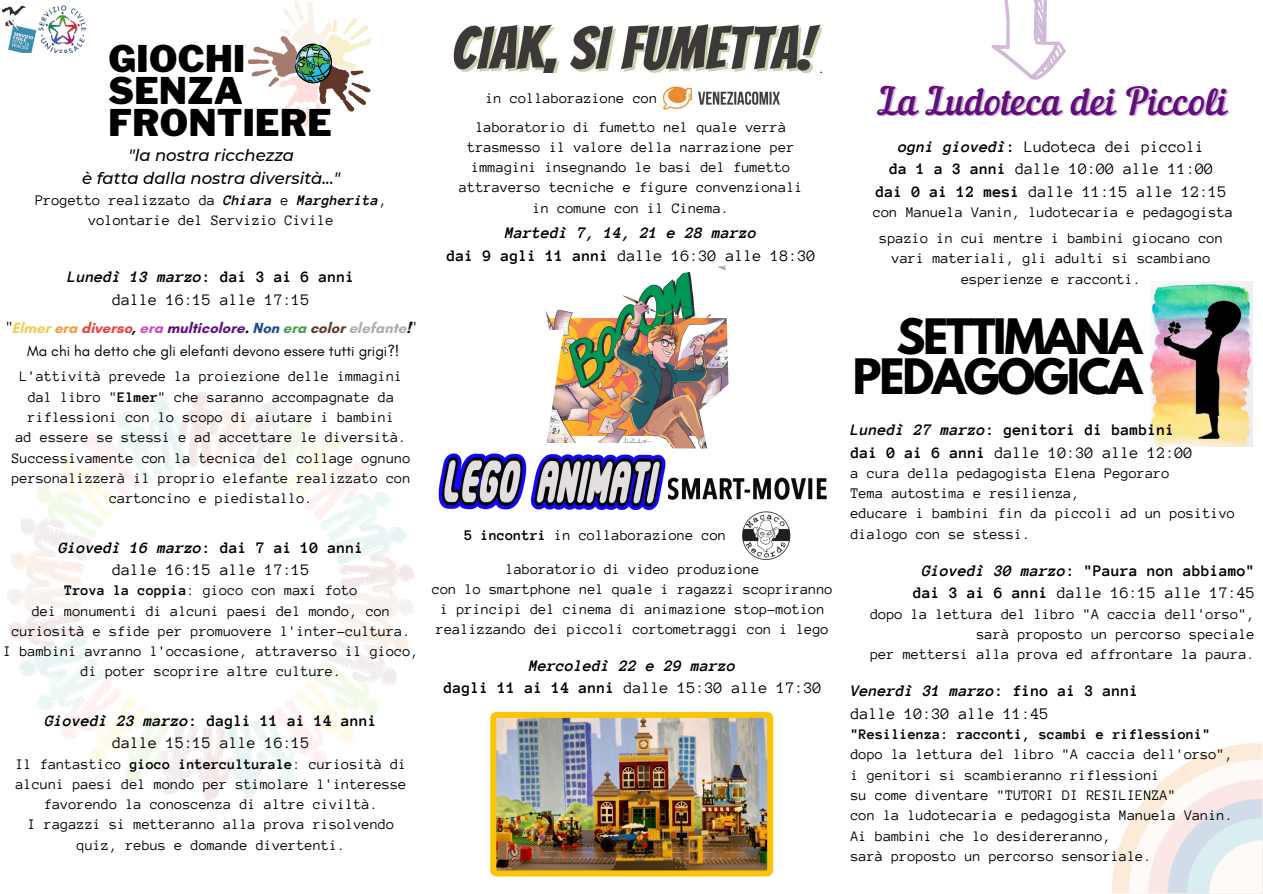
<style>
.page{position:relative;width:1263px;height:894px;background:#fff}
.page>*{position:absolute;margin:0;border:0;box-sizing:border-box;transform-origin:0 0}
.t1{font:700 43.2px/40.5px "League Spartan";letter-spacing:-.05em;color:#000;text-align:right}
.t2{font:37.5px "Nautilus Pompilius";color:#600f79}
.t3{font:900 36.45px/32.2px "Libre Franklin";letter-spacing:.01em;color:#000}
.t4{font:16.5px/22.5px "Anonymous Pro";color:#000;text-align:center}
.t5{font:700 16.5px/22.5px "Anonymous Pro";color:#000;text-align:center}
.t6{font:italic 700 16.5px/22.5px "Anonymous Pro";color:#000;text-align:center}
.t7{font:italic 500 16.5px/22.5px "Montserrat";color:#000;text-align:center}
.t8{font:15px/20.2px "Anonymous Pro";color:#000;text-align:center}
.t9{font:15px/22.5px "Glacial Indifference";color:#000;text-align:center}
.t10{font:700 15px "Anonymous Pro";color:#000}
.t11{font:14.85px/20.2px "Anonymous Pro";color:#000}
.s1{font-weight:700;font-style:italic}
.s2{font-weight:700}
.s3{font-weight:700;color:#efcf53}
.s4{font-weight:700;color:#f19d42}
.s5{font-weight:700;color:#eb4242}
.s6{font-weight:700;color:#cf4aba}
.s7{font-weight:700;color:#600f79}
.s8{font-weight:700;color:#1a4b93}
.s9{font-weight:700;color:#499d51}
.s10{font-weight:700;color:#603729}
.s11{font-weight:700;color:#adadad}
.s12{font-style:normal}
.s13{font-weight:400;font-style:normal}
.s14{font-style:italic}
.s15{font-weight:400}
</style>
<div class="page">
<svg style="left:248px;top:0;width:123px;height:127px"></svg>
<img style="left:453px;top:24px;width:368px;height:49px">
<img style="left:662px;top:86px;width:118px;height:24px">
<img style="left:545px;top:265px;width:183px;height:183px">
<img style="left:742px;top:511px;width:49px;height:49px">
<svg style="left:1112px;top:742px;width:150px;height:151px"></svg>
<img style="left:1151px;top:282px;width:101px;height:164px">
<svg style="left:7px;top:391px;width:408px;height:409px"></svg>
<svg style="left:992px;top:0;width:74px;height:80px"></svg>
<img style="left:3px;top:6px;width:82px;height:47px">
<img style="left:490px;top:711px;width:284px;height:166px">
<img style="left:438px;top:443px;width:231px;height:68px">
<img style="left:668px;top:471px;width:159px;height:34px">
<h3 class="t3" style="left:109px;top:43px;width:225px">GIOCHI<br>SENZA<br>FRONTIERE</h3>
<p class="t7" style="left:82px;top:144px;width:259px">"la nostra ricchezza<br>è fatta dalla nostra diversità..."</p>
<p class="t8" style="left:35px;top:190px;width:353px">Progetto realizzato da <span class="s1">Chiara</span> e <span class="s1">Margherita</span>, volontarie del Servizio Civile</p>
<p class="t4" style="left:68px;top:266px;width:289px"><span class="s1">Lunedì 13 marzo</span><span class="s2">: dai 3 ai 6 anni </span>dalle 16:15 alle 17:15</p>
<p class="t9" style="left:6px;top:316px;width:411px">"<span class="s3">Elmer</span> <span class="s4">era</span> <span class="s5">diverso</span><span class="s2">,</span> <span class="s6">era</span> <span class="s7">multicolore</span><span class="s2">.</span> <span class="s8">Non</span> <span class="s9">era</span> <span class="s10">color</span> <span class="s11">elefante</span><span class="s2">!</span>"<br>Ma chi ha detto che gli elefanti devono essere tutti grigi?!</p>
<p class="t8" style="left:12px;top:366px;width:401px">L'attività prevede la proiezione delle immagini dal libro "<span class="s2">Elmer</span>" che saranno accompagnate da riflessioni con lo scopo di aiutare i bambini<br>ad essere se stessi e ad accettare le diversità.<br>Successivamente con la tecnica del collage ognuno personalizzerà il proprio elefante realizzato con cartoncino e piedistallo.</p>
<p class="t4" style="left:59px;top:536px;width:306px"><span class="s1">Giovedì 16 marzo</span><span class="s2">: dai 7 ai 10 anni </span>dalle 16:15 alle 17:15</p>
<p class="t8" style="left:4px;top:580px;width:417px"><span class="s2">Trova la coppia</span>: gioco con maxi foto<br>dei monumenti di alcuni paesi del mondo, con curiosità e sfide per promuovere l'inter-cultura.<br>I bambini avranno l'occasione, attraverso il gioco, di poter scoprire altre culture.</p>
<p class="t4" style="left:45px;top:709px;width:333px"><span class="s1">Giovedì 23 marzo</span><span class="s2">: dagli 11 ai 14 anni </span>dalle 15:15 alle 16:15</p>
<p class="t8" style="left:16px;top:753px;width:392px">Il fantastico <span class="s2">gioco interculturale</span>: curiosità di alcuni paesi del mondo per stimolare l'interesse favorendo la conoscenza di altre civiltà.<br>I ragazzi si metteranno alla prova risolvendo quiz, rebus e domande divertenti.</p>
<p class="t8" style="left:486px;top:88px;width:173px">in collaborazione con</p>
<p class="t8" style="left:459px;top:117px;width:345px">laboratorio di fumetto nel quale verrà trasmesso il valore della narrazione per immagini insegnando le basi del fumetto attraverso tecniche e figure convenzionali in comune con il Cinema.</p>
<p class="t6" style="left:447px;top:222px;width:370px">Martedì 7, 14, 21 e 28 marzo<br><span class="s12">dai 9 agli 11 anni</span> <span class="s13">dalle 16:30 alle 18:30</span></p>
<p class="t8" style="left:465px;top:525px;width:263px"><span class="s2">5 incontri</span> in collaborazione con</p>
<p class="t8" style="left:432px;top:558px;width:402px">laboratorio di video produzione<br>con lo smartphone nel quale i ragazzi scopriranno i principi del cinema di animazione stop-motion realizzando dei piccoli cortometraggi con i lego</p>
<p class="t6" style="left:444px;top:654px;width:379px">Mercoledì 22 e 29 marzo<br><span class="s12">dagli 11 ai 14 anni</span> <span class="s13">dalle 15:30 alle 17:30</span></p>
<h2 class="t2" style="left:879px;top:86px;width:350px">La Ludoteca dei Piccoli</h2>
<p class="t4" style="left:876px;top:135px;width:352px"><span class="s1">ogni giovedì</span><span class="s2">:</span> Ludoteca dei piccoli<br><span class="s2">da 1 a 3 anni</span> dalle 10:00 alle 11:00 <span class="s2">dai 0 ai 12 mesi</span> dalle 11:15 alle 12:15</p>
<p class="t8" style="left:873px;top:202px;width:362px">con Manuela Vanin, ludotecaria e pedagogista</p>
<p class="t8" style="left:879px;top:228px;width:345px">spazio in cui mentre i bambini giocano con vari materiali, gli adulti si scambiano esperienze e racconti.</p>
<h1 class="t1" style="left:853px;top:321px;width:291px">SETTIMANA<br>PEDAGOGICA</h1>
<p class="t5" style="left:851px;top:418px;width:343px;text-align:left"><span class="s14">Lunedì 27 marzo</span>: genitori di bambini dai 0 ai 6 anni <span class="s15">dalle 10:30 alle 12:00</span></p>
<p class="t8" style="left:851px;top:463px;width:386px;text-align:left">a cura della pedagogista Elena Pegoraro<br>Tema autostima e resilienza,<br>educare i bambini fin da piccoli ad un positivo dialogo con se stessi.</p>
<p class="t5" style="left:913px;top:559px;width:343px"><span class="s14">Giovedì 30 marzo</span>: "Paura non abbiamo" dai 3 ai 6 anni <span class="s15">dalle 16:15 alle 17:45</span></p>
<p class="t8" style="left:870px;top:603px;width:386px;text-align:right">dopo la lettura del libro "A caccia dell'orso", sarà proposto un percorso speciale<br>per mettersi alla prova ed affrontare la paura.</p>
<p class="t4" style="left:851px;top:679px;width:289px;text-align:left"><span class="s1">Venerdì 31 marzo</span><span class="s2">: fino ai 3 anni </span>dalle 10:30 alle 11:45</p>
<p class="t10" style="left:851px;top:726px;width:362px">"Resilienza: racconti, scambi e riflessioni"</p>
<p class="t11" style="left:851px;top:744px;width:384px">dopo la lettura del libro "A caccia dell'orso", i genitori si scambieranno riflessioni<br>su come diventare "TUTORI DI RESILIENZA"<br>con la ludotecaria e pedagogista Manuela Vanin.<br>Ai bambini che lo desidereranno,<br>sarà proposto un percorso sensoriale.</p>
</div>
